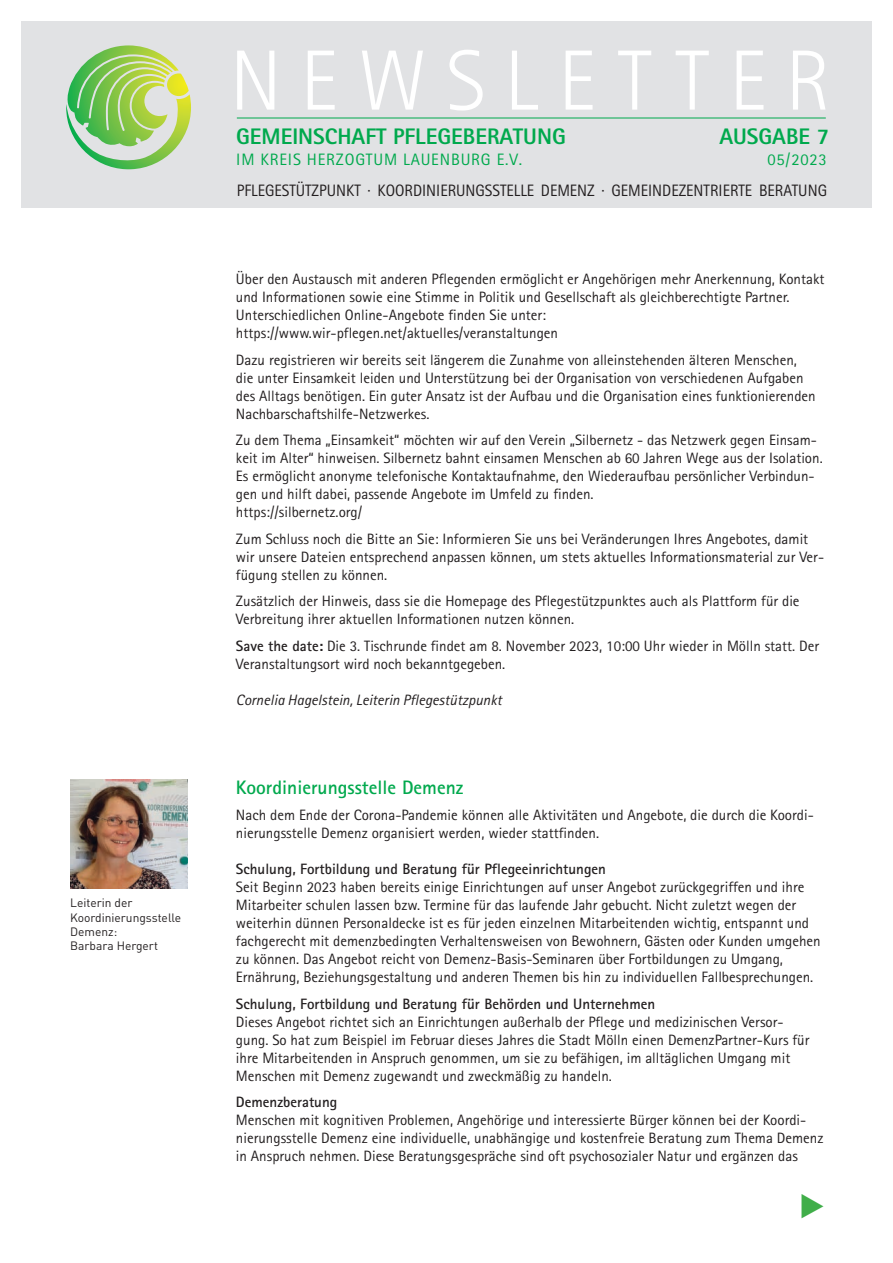
<style>
.page{position:relative;width:893px;height:1263px;background:#fff}
.page>*{position:absolute;margin:0;border:0;box-sizing:border-box;transform-origin:0 0}
.t1{font:300 85.5px "Rotis Sans Serif";letter-spacing:.235em;color:#fff}
.t2{font:31.5px "European Pi Three";color:#40ae49}
.t3{font:800 22.5px "Rotis Sans Serif";color:#00a94d}
.t4{font:700 19.5px "Rotis Sans Serif";color:#00a94d}
.t5{font:16.5px "Rotis Sans Serif";color:#231f20;scale:.96 1}
.t6{font:16.5px "Rotis Sans Serif";letter-spacing:.05em;color:#00a94d}
.t7{font:15px/18px "Rotis Sans Serif";color:#231f20}
.t8{font:700 15px "Rotis Sans Serif";color:#231f20}
.t9{font:italic 15px "Rotis Sans Serif";color:#231f20}
.t10{font:12px/14.4px "DINOT";color:#231f20}
.s1{font-weight:700}
</style>
<div class="page">
<div style="left:21px;top:21px;width:851px;height:187px;background:#e1e2e4"></div>
<svg style="left:66px;top:45px;width:125px;height:124px"></svg>
<hr style="left:237px;top:118px;width:589px;height:1px;background:#00a94d">
<img style="left:70px;top:779px;width:117px;height:109px">
<p class="t10" style="left:70px;top:895px;width:113px">Leiterin der<br>Koordinierungsstelle<br>Demenz:<br>Barbara Hergert</p>
<h1 class="t1" style="left:230px;top:32px;width:603px">NEWSLETTER</h1>
<h3 class="t3" style="left:236px;top:122px;width:331px">GEMEINSCHAFT PFLEGEBERATUNG</h3>
<p class="t6" style="left:236px;top:150px;width:287px">IM KREIS HERZOGTUM LAUENBURG E.V.</p>
<h3 class="t3" style="left:719px;top:122px;width:112px">AUSGABE 7</h3>
<p class="t6" style="left:767px;top:150px;width:61px">05/2023</p>
<p class="t5" style="left:237px;top:181px;width:616px">PFLEGESTÜTZPUNKT · KOORDINIERUNGSSTELLE DEMENZ · GEMEINDEZENTRIERTE BERATUNG</p>
<p class="t7" style="left:236px;top:270px;width:590px">Über den Austausch mit anderen Pflegenden ermöglicht er Angehörigen mehr Anerkennung, Kontakt und Informationen sowie eine Stimme in Politik und Gesellschaft als gleichberechtigte Partner.<br>Unterschiedlichen Online-Angebote finden Sie unter: https://www.wir-pflegen.net/aktuelles/veranstaltungen</p>
<p class="t7" style="left:236px;top:350px;width:581px">Dazu registrieren wir bereits seit längerem die Zunahme von alleinstehenden älteren Menschen, die unter Einsamkeit leiden und Unterstützung bei der Organisation von verschiedenen Aufgaben des Alltags benötigen. Ein guter Ansatz ist der Aufbau und die Organisation eines funktionierenden Nachbarschaftshilfe-Netzwerkes.</p>
<p class="t7" style="left:236px;top:431px;width:588px">Zu dem Thema „Einsamkeit“ möchten wir auf den Verein „Silbernetz - das Netzwerk gegen Einsam&shy;keit im Alter“ hinweisen. Silbernetz bahnt einsamen Menschen ab 60 Jahren Wege aus der Isolation.<br>Es ermöglicht anonyme telefonische Kontaktaufnahme, den Wiederaufbau persönlicher Verbindun&shy;gen und hilft dabei, passende Angebote im Umfeld zu finden.<br>https://silbernetz.org/</p>
<p class="t7" style="left:236px;top:529px;width:590px">Zum Schluss noch die Bitte an Sie: Informieren Sie uns bei Veränderungen Ihres Angebotes, damit wir unsere Dateien entsprechend anpassen können, um stets aktuelles Informationsmaterial zur Ver&shy;fügung stellen zu können.</p>
<p class="t7" style="left:236px;top:592px;width:565px">Zusätzlich der Hinweis, dass sie die Homepage des Pflegestützpunktes auch als Plattform für die<br>Verbreitung ihrer aktuellen Informationen nutzen können.</p>
<p class="t7" style="left:236px;top:636px;width:585px"><span class="s1">Save the date:</span> Die 3. Tischrunde findet am 8. November 2023, 10:00 Uhr wieder in Mölln statt. Der<br>Veranstaltungsort wird noch bekanntgegeben.</p>
<p class="t9" style="left:236px;top:691px;width:267px">Cornelia Hagelstein, Leiterin Pflegestützpunkt</p>
<h3 class="t4" style="left:236px;top:775px;width:229px">Koordinierungsstelle Demenz</h3>
<p class="t7" style="left:236px;top:806px;width:579px">Nach dem Ende der Corona-Pandemie können alle Aktivitäten und Angebote, die durch die Koordi&shy;nierungsstelle Demenz organisiert werden, wieder stattfinden.</p>
<p class="t8" style="left:236px;top:860px;width:372px">Schulung, Fortbildung und Beratung für Pflegeeinrichtungen</p>
<p class="t7" style="left:236px;top:878px;width:586px">Seit Beginn 2023 haben bereits einige Einrichtungen auf unser Angebot zurückgegriffen und ihre Mitarbeiter schulen lassen bzw. Termine für das laufende Jahr gebucht. Nicht zuletzt wegen der weiterhin dünnen Personaldecke ist es für jeden einzelnen Mitarbeitenden wichtig, entspannt und fachgerecht mit demenzbedingten Verhaltensweisen von Bewohnern, Gästen oder Kunden umgehen zu können. Das Angebot reicht von Demenz-Basis-Seminaren über Fortbildungen zu Umgang, Ernährung, Beziehungsgestaltung und anderen Themen bis hin zu individuellen Fallbesprechungen.</p>
<p class="t8" style="left:236px;top:994px;width:421px">Schulung, Fortbildung und Beratung für Behörden und Unternehmen</p>
<p class="t7" style="left:236px;top:1012px;width:575px">Dieses Angebot richtet sich an Einrichtungen außerhalb der Pflege und medizinischen Versor&shy;gung. So hat zum Beispiel im Februar dieses Jahres die Stadt Mölln einen DemenzPartner-Kurs für ihre Mitarbeitenden in Anspruch genommen, um sie zu befähigen, im alltäglichen Umgang mit Menschen mit Demenz zugewandt und zweckmäßig zu handeln.</p>
<p class="t8" style="left:236px;top:1093px;width:103px">Demenzberatung</p>
<p class="t7" style="left:236px;top:1111px;width:589px">Menschen mit kognitiven Problemen, Angehörige und interessierte Bürger können bei der Koordi&shy;nierungsstelle Demenz eine individuelle, unabhängige und kostenfreie Beratung zum Thema Demenz in Anspruch nehmen. Diese Beratungsgespräche sind oft psychosozialer Natur und ergänzen das</p>
<h2 class="t2" style="left:799px;top:1186px;width:28px">E</h2>
</div>
